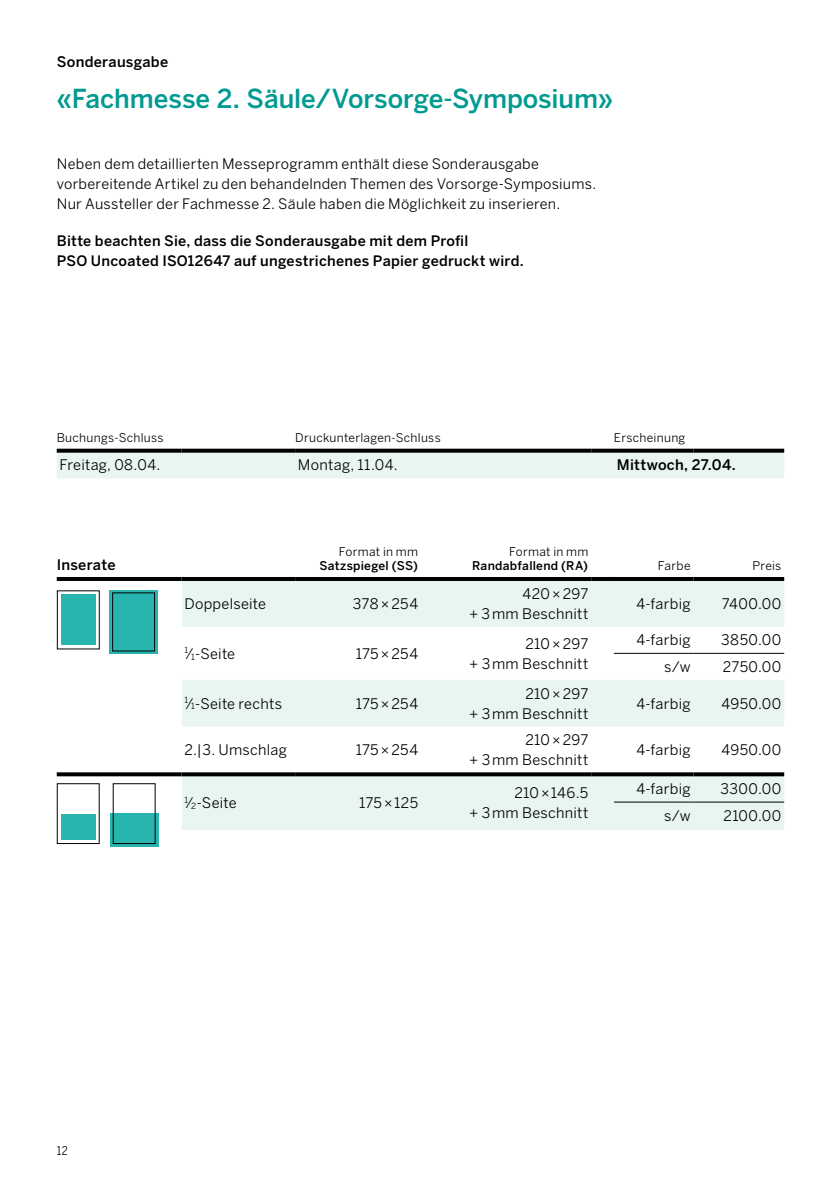
<style>
.page{position:relative;width:840px;height:1191px;background:#fff}
.page>*{position:absolute;margin:0;border:0;box-sizing:border-box;transform-origin:0 0}
.t1{font:500 26px "Benton Sans";letter-spacing:-.005em;color:#009a91}
.t2{font:14.4px/20px "Benton Sans";letter-spacing:.02em;color:#000;text-align:right}
.t3{font:500 14.4px/19.8px "Benton Sans";letter-spacing:.015em;color:#000}
.t4{font:12px "Benton Sans";letter-spacing:.025em;color:#000}
.t5{font:500 12px "Benton Sans";letter-spacing:.02em;color:#000}
.t6{font:12px "Benton Sans Cond";color:#000}
.s1{font-size:8.4px}
</style>
<div class="page">
<svg style="left:57px;top:448px;width:726px;height:1px"></svg>
<svg style="left:57px;top:453px;width:726px;height:377px"></svg>
<svg style="left:57px;top:581px;width:124px;height:249px"></svg>
<svg style="left:591px;top:449px;width:22px;height:4px"></svg>
<svg style="left:613px;top:449px;width:80px;height:4px"></svg>
<svg style="left:693px;top:449px;width:90px;height:4px"></svg>
<svg style="left:295px;top:449px;width:126px;height:4px"></svg>
<svg style="left:421px;top:449px;width:170px;height:4px"></svg>
<svg style="left:57px;top:449px;width:124px;height:4px"></svg>
<svg style="left:181px;top:449px;width:114px;height:4px"></svg>
<hr style="left:57px;top:577px;width:124px;height:4px;background:#000">
<hr style="left:181px;top:577px;width:114px;height:4px;background:#000">
<hr style="left:295px;top:577px;width:126px;height:4px;background:#000">
<hr style="left:421px;top:577px;width:170px;height:4px;background:#000">
<hr style="left:591px;top:577px;width:22px;height:4px;background:#000">
<hr style="left:613px;top:577px;width:80px;height:4px;background:#000">
<hr style="left:693px;top:577px;width:90px;height:4px;background:#000">
<hr style="left:613px;top:653px;width:80px;height:1px;background:#000">
<hr style="left:693px;top:653px;width:90px;height:1px;background:#000">
<hr style="left:613px;top:801px;width:80px;height:1px;background:#000">
<hr style="left:693px;top:801px;width:90px;height:1px;background:#000">
<svg style="left:57px;top:772px;width:124px;height:4px"></svg>
<svg style="left:181px;top:772px;width:114px;height:4px"></svg>
<svg style="left:295px;top:772px;width:126px;height:4px"></svg>
<svg style="left:421px;top:772px;width:170px;height:4px"></svg>
<svg style="left:591px;top:772px;width:22px;height:4px"></svg>
<svg style="left:613px;top:772px;width:80px;height:4px"></svg>
<svg style="left:693px;top:772px;width:90px;height:4px"></svg>
<svg style="left:59px;top:592px;width:39px;height:55px"></svg>
<div style="left:57px;top:590px;width:43px;height:59px;border:1px solid #000"></div>
<div style="left:61px;top:595px;width:34px;height:50px;background:#28b5af"></div>
<div style="left:109px;top:590px;width:49px;height:64px;background:#28b5af"></div>
<div style="left:112px;top:592px;width:43px;height:59px;border:1px solid #000"></div>
<div style="left:57px;top:783px;width:42px;height:60px;background:#fff"></div>
<div style="left:57px;top:783px;width:43px;height:61px;border:1px solid #000"></div>
<div style="left:61px;top:813px;width:34px;height:26px;background:#28b5af"></div>
<div style="left:113px;top:783px;width:42px;height:30px;background:#fff"></div>
<div style="left:110px;top:813px;width:48px;height:34px;background:#28b5af"></div>
<div style="left:113px;top:783px;width:42px;height:61px;border:1px solid #000"></div>
<p class="t3" style="left:57px;top:52px;width:113px">Sonderausgabe</p>
<h1 class="t1" style="left:57px;top:83px;width:557px">«Fachmesse 2. Säule/Vorsorge-Symposium»</h1>
<p class="t2" style="left:57px;top:154px;width:540px;text-align:left">Neben dem detaillierten Messeprogramm enthält diese Sonderausgabe vorbereitende Artikel zu den behandelnden Themen des Vorsorge-Symposiums.<br>Nur Aussteller der Fachmesse 2. Säule haben die Möglichkeit zu inserieren.</p>
<p class="t3" style="left:57px;top:230px;width:468px">Bitte beachten Sie, dass die Sonderausgabe mit dem Profil<br>PSO Uncoated ISO12647 auf ungestrichenes Papier gedruckt wird.</p>
<p class="t4" style="left:57px;top:431px;width:108px">Buchungs-Schluss</p>
<p class="t4" style="left:295px;top:431px;width:147px">Druckunterlagen-Schluss</p>
<p class="t4" style="left:613px;top:431px;width:73px">Erscheinung</p>
<p class="t2" style="left:60px;top:455px;width:102px">Freitag, 08.04.</p>
<p class="t2" style="left:298px;top:455px;width:101px">Montag, 11.04.</p>
<p class="t3" style="left:616px;top:455px;width:120px">Mittwoch, 27.04.</p>
<p class="t3" style="left:57px;top:555px;width:60px">Inserate</p>
<p class="t4" style="left:339px;top:545px;width:81px">Format in mm</p>
<p class="t5" style="left:319px;top:559px;width:100px">Satzspiegel (SS)</p>
<p class="t4" style="left:509px;top:545px;width:81px">Format in mm</p>
<p class="t5" style="left:472px;top:559px;width:117px">Randabfallend (RA)</p>
<p class="t4" style="left:657px;top:559px;width:34px">Farbe</p>
<p class="t4" style="left:752px;top:559px;width:30px">Preis</p>
<p class="t2" style="left:184px;top:593px;width:83px">Doppelseite</p>
<p class="t2" style="left:353px;top:593px;width:67px">378×254</p>
<p class="t2" style="left:469px;top:583px;width:121px">420×297<br>+ 3mm Beschnitt</p>
<p class="t2" style="left:636px;top:593px;width:56px">4-farbig</p>
<p class="t2" style="left:721px;top:593px;width:61px">7400.00</p>
<p class="t2" style="left:184px;top:643px;width:52px"><sup>1</sup>⁄<span class="s1">1</span>-Seite</p>
<p class="t2" style="left:355px;top:643px;width:64px">175×254</p>
<p class="t2" style="left:469px;top:633px;width:121px">210×297<br>+ 3mm Beschnitt</p>
<p class="t2" style="left:636px;top:630px;width:56px">4-farbig</p>
<p class="t2" style="left:720px;top:630px;width:62px">3850.00</p>
<p class="t2" style="left:664px;top:656px;width:28px">s/w</p>
<p class="t2" style="left:722px;top:656px;width:60px">2750.00</p>
<p class="t2" style="left:184px;top:693px;width:99px"><sup>1</sup>⁄<span class="s1">1</span>-Seite rechts</p>
<p class="t2" style="left:355px;top:693px;width:64px">175×254</p>
<p class="t2" style="left:469px;top:683px;width:121px">210×297<br>+ 3mm Beschnitt</p>
<p class="t2" style="left:636px;top:693px;width:56px">4-farbig</p>
<p class="t2" style="left:721px;top:693px;width:61px">4950.00</p>
<p class="t2" style="left:184px;top:740px;width:104px">2.|3. Umschlag</p>
<p class="t2" style="left:355px;top:740px;width:64px">175×254</p>
<p class="t2" style="left:469px;top:730px;width:121px">210×297<br>+ 3mm Beschnitt</p>
<p class="t2" style="left:636px;top:740px;width:56px">4-farbig</p>
<p class="t2" style="left:721px;top:740px;width:61px">4950.00</p>
<p class="t2" style="left:184px;top:792px;width:54px"><sup>1</sup>⁄<span class="s1">2</span>-Seite</p>
<p class="t2" style="left:359px;top:792px;width:60px">175×125</p>
<p class="t2" style="left:469px;top:782px;width:121px">210×146.5<br>+ 3mm Beschnitt</p>
<p class="t2" style="left:636px;top:778px;width:56px">4-farbig</p>
<p class="t2" style="left:720px;top:778px;width:62px">3300.00</p>
<p class="t2" style="left:664px;top:805px;width:28px">s/w</p>
<p class="t2" style="left:723px;top:805px;width:59px">2100.00</p>
<p class="t6" style="left:57px;top:1143px;width:12px">12</p>
</div>
